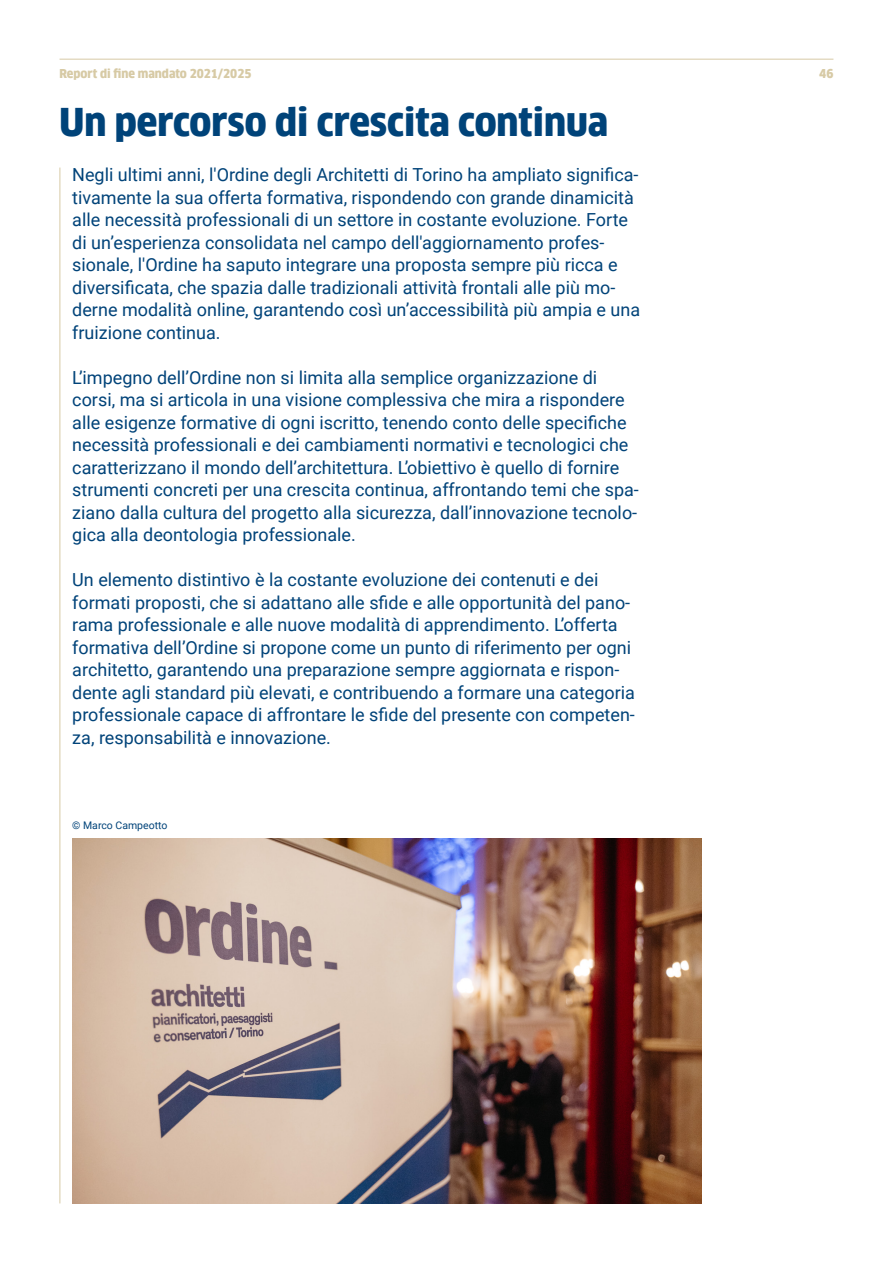
<style>
.page{position:relative;width:893px;height:1263px;background:#fff}
.page>*{position:absolute;margin:0;border:0;box-sizing:border-box;transform-origin:0 0}
.t1{font:900 37.5px "Clan Offc Narr";color:#004379}
.t2{font:18px/22.5px "Roboto";color:#004379}
.t3{font:900 12px "Clan Offc Narr";color:#d7caa5}
.t4{font:10.5px "Roboto";color:#004379}
</style>
<div class="page">
<hr style="left:60px;top:59px;width:773px;height:1px;background:#d7caa5">
<img style="left:72px;top:838px;width:630px;height:365px">
<hr style="left:60px;top:168px;width:1px;height:1035px;background:#d7caa5">
<p class="t3" style="left:60px;top:66px;width:193px">Report di fine mandato 2021/2025</p>
<p class="t3" style="left:819px;top:66px;width:16px">46</p>
<h1 class="t1" style="left:60px;top:101px;width:550px">Un percorso di crescita continua</h1>
<p class="t2" style="left:72px;top:163px;width:569px">Negli ultimi anni, l'Ordine degli Architetti di Torino ha ampliato significa&shy;tivamente la sua offerta formativa, rispondendo con grande dinamicità alle necessità professionali di un settore in costante evoluzione. Forte di un’esperienza consolidata nel campo dell'aggiornamento profes&shy;sionale, l'Ordine ha saputo integrare una proposta sempre più ricca e diversificata, che spazia dalle tradizionali attività frontali alle più mo&shy;derne modalità online, garantendo così un’accessibilità più ampia e una fruizione continua.</p>
<p class="t2" style="left:72px;top:365px;width:568px">L’impegno dell’Ordine non si limita alla semplice organizzazione di corsi, ma si articola in una visione complessiva che mira a rispondere alle esigenze formative di ogni iscritto, tenendo conto delle specifiche necessità professionali e dei cambiamenti normativi e tecnologici che caratterizzano il mondo dell’architettura. L’obiettivo è quello di fornire strumenti concreti per una crescita continua, affrontando temi che spa&shy;ziano dalla cultura del progetto alla sicurezza, dall’innovazione tecnolo&shy;gica alla deontologia professionale.</p>
<p class="t2" style="left:72px;top:568px;width:564px">Un elemento distintivo è la costante evoluzione dei contenuti e dei formati proposti, che si adattano alle sfide e alle opportunità del pano&shy;rama professionale e alle nuove modalità di apprendimento. L’offerta formativa dell’Ordine si propone come un punto di riferimento per ogni architetto, garantendo una preparazione sempre aggiornata e rispon&shy;dente agli standard più elevati, e contribuendo a formare una categoria professionale capace di affrontare le sfide del presente con competen&shy;za, responsabilità e innovazione.</p>
<p class="t4" style="left:72px;top:818px;width:97px">© Marco Campeotto</p>
</div>
